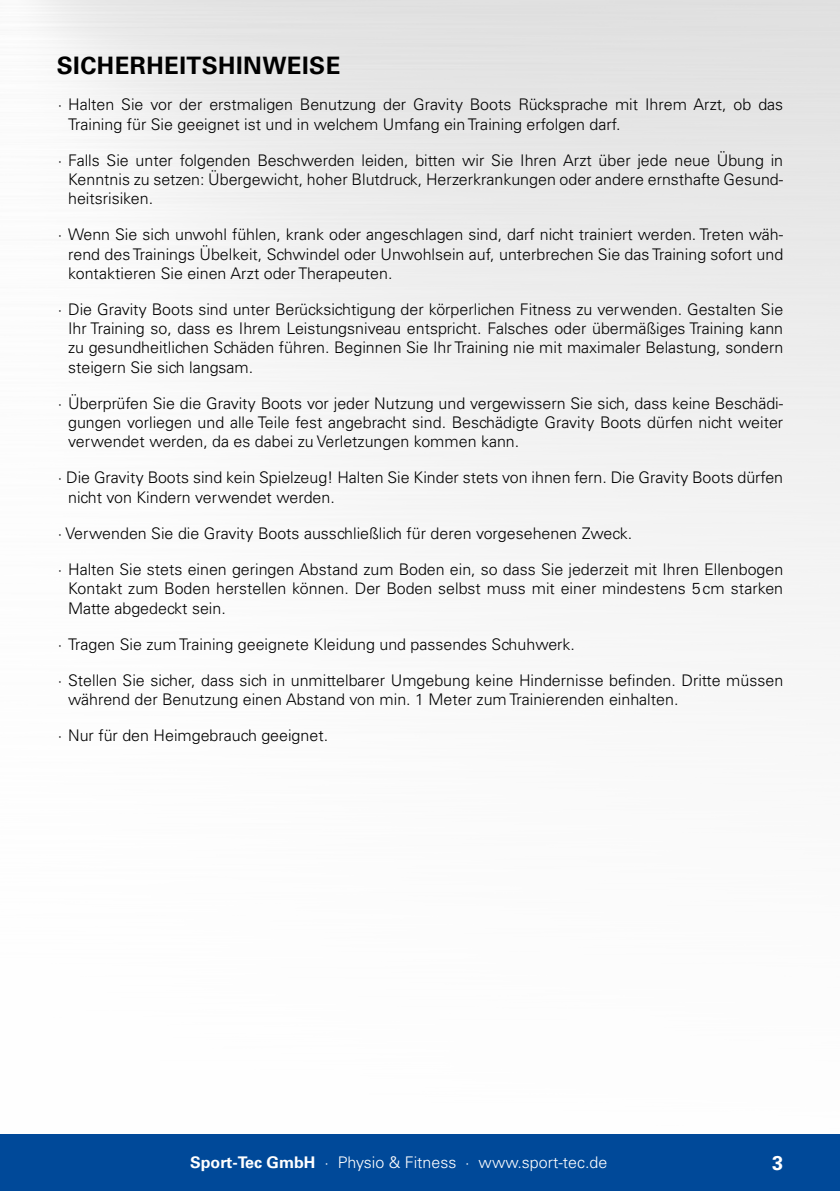
<style>
.page{position:relative;width:840px;height:1191px;background:#fff}
.page>*{position:absolute;margin:0;border:0;box-sizing:border-box;transform-origin:0 0}
.t1{font:700 24px "Univers LT Std";letter-spacing:.02em;color:#000}
.t2{font:700 20px "Univers LT Std";color:#fff}
.t3{font:300 16px/19.2px "Univers LT Std";color:#000;text-align:justify}
.t4{font:300 16px "Univers LT Std";color:#fff}
.s1{font-weight:700}
</style>
<div class="page">
<div style="left:0;top:1134px;width:839px;height:57px;background:#004999"></div>
<h1 class="t1" style="left:57px;top:53px;width:285px">SICHERHEITSHINWEISE</h1>
<p class="t3" style="left:68px;top:95px;width:716px;text-indent:-10px">∙ Halten Sie vor der erstmaligen Benutzung der Gravity Boots Rücksprache mit Ihrem Arzt, ob das<br>Training für Sie geeignet ist und in welchem Umfang ein Training erfolgen darf.</p>
<p class="t3" style="left:68px;top:150px;width:716px;text-indent:-10px">∙ Falls Sie unter folgenden Beschwerden leiden, bitten wir Sie Ihren Arzt über jede neue Übung in Kenntnis zu setzen: Übergewicht, hoher Blutdruck, Herzerkrankungen oder andere ernsthafte Gesund&shy;heitsrisiken.</p>
<p class="t3" style="left:68px;top:225px;width:716px;text-indent:-10px">∙ Wenn Sie sich unwohl fühlen, krank oder angeschlagen sind, darf nicht trainiert werden. Treten wäh&shy;rend des Trainings Übelkeit, Schwindel oder Unwohlsein auf, unterbrechen Sie das Training sofort und kontaktieren Sie einen Arzt oder Therapeuten.</p>
<p class="t3" style="left:68px;top:299px;width:716px;text-indent:-10px">∙ Die Gravity Boots sind unter Berücksichtigung der körperlichen Fitness zu verwenden. Gestalten Sie Ihr Training so, dass es Ihrem Leistungsniveau entspricht. Falsches oder übermäßiges Training kann zu gesundheitlichen Schäden führen. Beginnen Sie Ihr Training nie mit maximaler Belastung, sondern steigern Sie sich langsam.</p>
<p class="t3" style="left:68px;top:393px;width:716px;text-indent:-10px">∙ Überprüfen Sie die Gravity Boots vor jeder Nutzung und vergewissern Sie sich, dass keine Beschädi&shy;gungen vorliegen und alle Teile fest angebracht sind. Beschädigte Gravity Boots dürfen nicht weiter verwendet werden, da es dabei zu Verletzungen kommen kann.</p>
<p class="t3" style="left:68px;top:468px;width:716px;text-indent:-10px">· Die Gravity Boots sind kein Spielzeug! Halten Sie Kinder stets von ihnen fern. Die Gravity Boots dürfen nicht von Kindern verwendet werden.</p>
<p class="t3" style="left:58px;top:523px;width:575px">· Verwenden Sie die Gravity Boots ausschließlich für deren vorgesehenen Zweck.</p>
<p class="t3" style="left:68px;top:559px;width:716px;text-indent:-10px">∙ Halten Sie stets einen geringen Abstand zum Boden ein, so dass Sie jederzeit mit Ihren Ellenbogen Kontakt zum Boden herstellen können. Der Boden selbst muss mit einer mindestens 5 cm starken Matte abgedeckt sein.</p>
<p class="t3" style="left:58px;top:634px;width:518px">∙ Tragen Sie zum Training geeignete Kleidung und passendes Schuhwerk.</p>
<p class="t3" style="left:68px;top:670px;width:716px;text-indent:-10px">∙ Stellen Sie sicher, dass sich in unmittelbarer Umgebung keine Hindernisse befinden. Dritte müssen während der Benutzung einen Abstand von min. 1 Meter zum Trainierenden einhalten.</p>
<p class="t3" style="left:58px;top:726px;width:271px">∙ Nur für den Heimgebrauch geeignet.</p>
<p class="t4" style="left:190px;top:1156px;width:418px"><span class="s1">Sport-Tec GmbH</span> ∙ Physio &amp; Fitness ∙ www.sport-tec.de</p>
<p class="t2" style="left:771px;top:1152px;width:13px">3</p>
</div>
